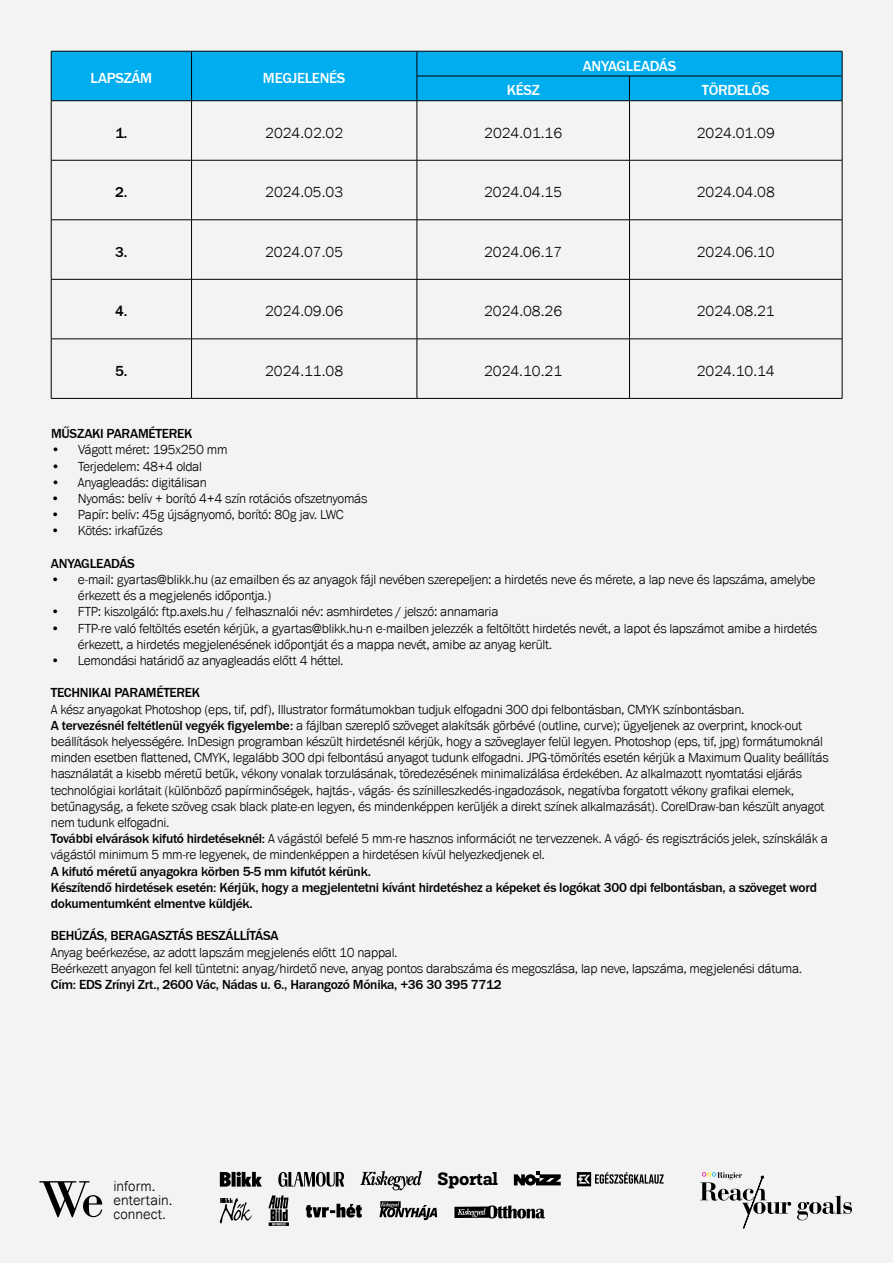
<style>
.page{position:relative;width:893px;height:1263px;background:#f2f3f2}
.page>*{position:absolute;margin:0;border:0;box-sizing:border-box;transform-origin:0 0}
.t1{font:54px "Bodoni";color:#000}
.t2{font:17.7px "Paul Slab Bold Trail";letter-spacing:-.01em;color:#000}
.t3{font:300 15px "Ringier";color:#000}
.t4{font:700 15px "Ringier";letter-spacing:-.02em;color:#fff}
.t5{font:700 15px "Ringier";color:#000}
.t6{font:300 14.55px/14.1px "Ringier";color:#000}
.t7{font:300 13.5px/16.2px "Ringier";letter-spacing:-.02em;color:#000}
.t8{font:700 13.5px/16.2px "Ringier";letter-spacing:-.02em;color:#000}
.s1{font-weight:700}
</style>
<div class="page">
<svg style="left:797px;top:1195px;width:55px;height:25px"></svg>
<svg style="left:700px;top:1172px;width:91px;height:56px"></svg>
<svg style="left:360px;top:1171px;width:62px;height:19px"></svg>
<svg style="left:514px;top:1171px;width:47px;height:14px"></svg>
<svg style="left:220px;top:1172px;width:42px;height:14px"></svg>
<svg style="left:220px;top:1198px;width:32px;height:25px"></svg>
<svg style="left:454px;top:1205px;width:91px;height:13px"></svg>
<svg style="left:306px;top:1204px;width:56px;height:14px"></svg>
<svg style="left:269px;top:1195px;width:20px;height:31px"></svg>
<svg style="left:379px;top:1201px;width:58px;height:19px"></svg>
<svg style="left:577px;top:1172px;width:87px;height:14px"></svg>
<svg style="left:278px;top:1172px;width:66px;height:15px"></svg>
<div style="left:51px;top:51px;width:792px;height:50px;background:#00aeef"></div>
<hr style="left:51px;top:100px;width:141px;height:1px;background:#000">
<hr style="left:51px;top:101px;width:1px;height:59px;background:#000">
<hr style="left:192px;top:100px;width:225px;height:1px;background:#000">
<hr style="left:191px;top:101px;width:1px;height:59px;background:#000">
<hr style="left:417px;top:100px;width:212px;height:1px;background:#000">
<hr style="left:417px;top:101px;width:1px;height:59px;background:#000">
<hr style="left:629px;top:100px;width:213px;height:1px;background:#000">
<hr style="left:629px;top:101px;width:1px;height:59px;background:#000">
<hr style="left:842px;top:101px;width:1px;height:59px;background:#000">
<hr style="left:51px;top:160px;width:141px;height:1px;background:#000">
<hr style="left:51px;top:160px;width:1px;height:60px;background:#000">
<hr style="left:192px;top:160px;width:225px;height:1px;background:#000">
<hr style="left:191px;top:160px;width:1px;height:60px;background:#000">
<hr style="left:417px;top:160px;width:212px;height:1px;background:#000">
<hr style="left:417px;top:160px;width:1px;height:60px;background:#000">
<hr style="left:629px;top:160px;width:213px;height:1px;background:#000">
<hr style="left:629px;top:160px;width:1px;height:60px;background:#000">
<hr style="left:842px;top:160px;width:1px;height:60px;background:#000">
<hr style="left:51px;top:220px;width:141px;height:1px;background:#000">
<hr style="left:51px;top:220px;width:1px;height:59px;background:#000">
<hr style="left:192px;top:220px;width:225px;height:1px;background:#000">
<hr style="left:191px;top:220px;width:1px;height:59px;background:#000">
<hr style="left:417px;top:220px;width:212px;height:1px;background:#000">
<hr style="left:417px;top:220px;width:1px;height:59px;background:#000">
<hr style="left:629px;top:220px;width:213px;height:1px;background:#000">
<hr style="left:629px;top:220px;width:1px;height:59px;background:#000">
<hr style="left:842px;top:220px;width:1px;height:59px;background:#000">
<hr style="left:51px;top:279px;width:141px;height:1px;background:#000">
<hr style="left:51px;top:279px;width:1px;height:60px;background:#000">
<hr style="left:192px;top:279px;width:225px;height:1px;background:#000">
<hr style="left:191px;top:279px;width:1px;height:60px;background:#000">
<hr style="left:417px;top:279px;width:212px;height:1px;background:#000">
<hr style="left:417px;top:279px;width:1px;height:60px;background:#000">
<hr style="left:629px;top:279px;width:213px;height:1px;background:#000">
<hr style="left:629px;top:279px;width:1px;height:60px;background:#000">
<hr style="left:842px;top:279px;width:1px;height:60px;background:#000">
<hr style="left:51px;top:339px;width:141px;height:1px;background:#000">
<hr style="left:51px;top:339px;width:1px;height:59px;background:#000">
<hr style="left:192px;top:339px;width:225px;height:1px;background:#000">
<hr style="left:191px;top:339px;width:1px;height:59px;background:#000">
<hr style="left:417px;top:339px;width:212px;height:1px;background:#000">
<hr style="left:417px;top:339px;width:1px;height:59px;background:#000">
<hr style="left:629px;top:339px;width:213px;height:1px;background:#000">
<hr style="left:629px;top:339px;width:1px;height:59px;background:#000">
<hr style="left:842px;top:339px;width:1px;height:59px;background:#000">
<hr style="left:51px;top:398px;width:141px;height:1px;background:#000">
<hr style="left:192px;top:398px;width:225px;height:1px;background:#000">
<hr style="left:417px;top:398px;width:212px;height:1px;background:#000">
<hr style="left:629px;top:398px;width:213px;height:1px;background:#000">
<p class="t4" style="left:90px;top:69px;width:63px">LAPSZÁM</p>
<p class="t4" style="left:263px;top:69px;width:84px">MEGJELENÉS</p>
<p class="t4" style="left:583px;top:56px;width:95px">ANYAGLEADÁS</p>
<p class="t4" style="left:507px;top:81px;width:34px">KÉSZ</p>
<p class="t4" style="left:702px;top:81px;width:69px">TÖRDELŐS</p>
<p class="t5" style="left:115px;top:123px;width:14px">1.</p>
<p class="t3" style="left:265px;top:123px;width:79px">2024.02.02</p>
<p class="t3" style="left:484px;top:123px;width:79px">2024.01.16</p>
<p class="t3" style="left:697px;top:123px;width:79px">2024.01.09</p>
<p class="t5" style="left:115px;top:183px;width:14px">2.</p>
<p class="t3" style="left:265px;top:183px;width:79px">2024.05.03</p>
<p class="t3" style="left:484px;top:183px;width:79px">2024.04.15</p>
<p class="t3" style="left:697px;top:183px;width:79px">2024.04.08</p>
<p class="t5" style="left:115px;top:242px;width:14px">3.</p>
<p class="t3" style="left:265px;top:242px;width:79px">2024.07.05</p>
<p class="t3" style="left:484px;top:242px;width:79px">2024.06.17</p>
<p class="t3" style="left:697px;top:242px;width:79px">2024.06.10</p>
<p class="t5" style="left:115px;top:302px;width:14px">4.</p>
<p class="t3" style="left:265px;top:302px;width:79px">2024.09.06</p>
<p class="t3" style="left:484px;top:302px;width:79px">2024.08.26</p>
<p class="t3" style="left:697px;top:302px;width:79px">2024.08.21</p>
<p class="t5" style="left:115px;top:361px;width:14px">5.</p>
<p class="t3" style="left:265px;top:361px;width:79px">2024.11.08</p>
<p class="t3" style="left:484px;top:361px;width:79px">2024.10.21</p>
<p class="t3" style="left:697px;top:361px;width:79px">2024.10.14</p>
<p class="t8" style="left:51px;top:425px;width:143px">MŰSZAKI PARAMÉTEREK</p>
<p class="t7" style="left:51px;top:441px;width:178px">• Vágott méret: 195x250 mm</p>
<p class="t7" style="left:51px;top:458px;width:152px">• Terjedelem: 48+4 oldal</p>
<p class="t7" style="left:51px;top:474px;width:157px">• Anyagleadás: digitálisan</p>
<p class="t7" style="left:51px;top:490px;width:318px">• Nyomás: belív + borító 4+4 szín rotációs ofszetnyomás</p>
<p class="t7" style="left:51px;top:506px;width:294px">• Papír: belív: 45g újságnyomó, borító: 80g jav. LWC</p>
<p class="t7" style="left:51px;top:522px;width:113px">• Kötés: irkafűzés</p>
<p class="t8" style="left:51px;top:555px;width:86px">ANYAGLEADÁS</p>
<p class="t7" style="left:78px;top:571px;width:739px;text-indent:-27px">• e-mail: gyartas@blikk.hu (az emailben és az anyagok fájl nevében szerepeljen: a hirdetés neve és mérete, a lap neve és lapszáma, amelybe érkezett és a megjelenés időpontja.)</p>
<p class="t7" style="left:51px;top:603px;width:449px">• FTP: kiszolgáló: ftp.axels.hu / felhasznalói név: asmhirdetes / jelszó: annamaria</p>
<p class="t7" style="left:78px;top:620px;width:741px;text-indent:-27px">• FTP-re való feltöltés esetén kérjük, a gyartas@blikk.hu-n e-mailben jelezzék a feltöltött hirdetés nevét, a lapot és lapszámot amibe a hirdetés érkezett, a hirdetés megjelenésének időpontját és a mappa nevét, amibe az anyag került.</p>
<p class="t7" style="left:51px;top:652px;width:294px">• Lemondási határidő az anyagleadás előtt 4 héttel.</p>
<p class="t8" style="left:51px;top:684px;width:151px">TECHNIKAI PARAMÉTEREK</p>
<p class="t7" style="left:51px;top:701px;width:779px">A kész anyagokat Photoshop (eps, tif, pdf), Illustrator formátumokban tudjuk elfogadni 300 dpi felbontásban, CMYK színbontásban.<br><span class="s1">A tervezésnél feltétlenül vegyék figyelembe:</span> a fájlban szereplő szöveget alakítsák görbévé (outline, curve); ügyeljenek az overprint, knock-out beállítások helyességére. InDesign programban készült hirdetésnél kérjük, hogy a szöveglayer felül legyen. Photoshop (eps, tif, jpg) formátumoknál minden esetben flattened, CMYK, legalább 300 dpi felbontású anyagot tudunk elfogadni. JPG-tömörítés esetén kérjük a Maximum Quality beállítás használatát a kisebb méretű betűk, vékony vonalak torzulásának, töredezésének minimalizálása érdekében. Az alkalmazott nyomtatási eljárás technológiai korlátait (különböző papírminőségek, hajtás-, vágás- és színilleszkedés-ingadozások, negatívba forgatott vékony grafikai elemek, betűnagyság, a fekete szöveg csak black plate-en legyen, és mindenképpen kerüljék a direkt színek alkalmazását). CorelDraw-ban készült anyagot nem tudunk elfogadni.<br><span class="s1">További elvárások kifutó hirdetéseknél:</span> A vágástól befelé 5 mm-re hasznos információt ne tervezzenek. A vágó- és regisztrációs jelek, színskálák a vágástól minimum 5 mm-re legyenek, de mindenképpen a hirdetésen kívül helyezkedjenek el.</p>
<p class="t8" style="left:51px;top:863px;width:768px">A kifutó méretű anyagokra körben 5-5 mm kifutót kérünk.<br>Készítendő hirdetések esetén: Kérjük, hogy a megjelentetni kívánt hirdetéshez a képeket és logókat 300 dpi felbontásban, a szöveget word dokumentumként elmentve küldjék.</p>
<p class="t8" style="left:51px;top:927px;width:229px">BEHÚZÁS, BERAGASZTÁS BESZÁLLÍTÁSA</p>
<p class="t7" style="left:51px;top:944px;width:753px">Anyag beérkezése, az adott lapszám megjelenés előtt 10 nappal.<br>Beérkezett anyagon fel kell tüntetni: anyag/hirdető neve, anyag pontos darabszáma és megoszlása, lap neve, lapszáma, megjelenési dátuma.</p>
<p class="t8" style="left:51px;top:976px;width:452px">Cím: EDS Zrínyi Zrt., 2600 Vác, Nádas u. 6., Harangozó Mónika, +36 30 395 7712</p>
<h1 class="t1" style="left:38px;top:1167px;width:67px">We</h1>
<p class="t6" style="left:113px;top:1179px;width:60px">inform. entertain. connect.</p>
<h2 class="t2" style="left:437px;top:1172px;width:62px">Sportal</h2>
</div>
